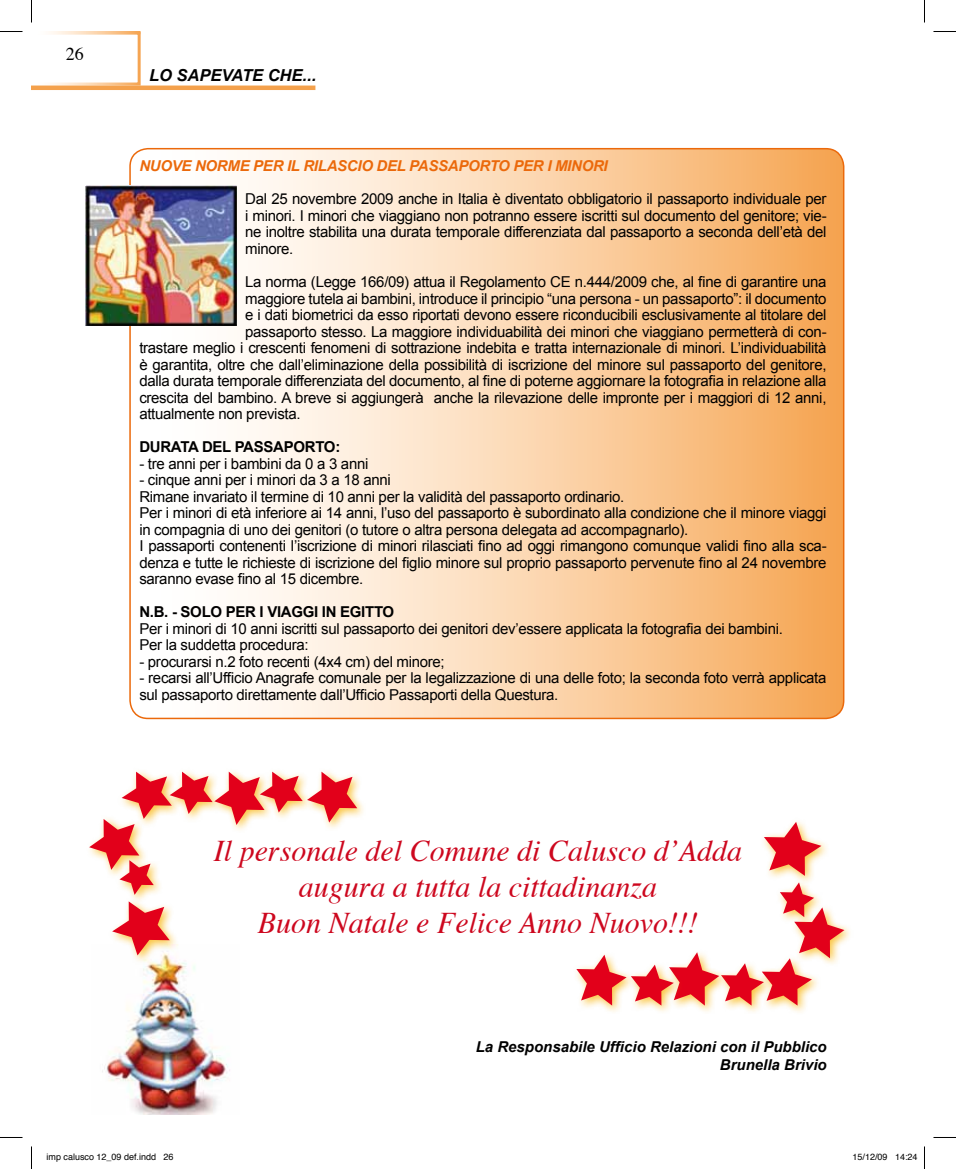
<style>
.page{position:relative;width:956px;height:1169px;background:#fff}
.page>*{position:absolute;margin:0;border:0;box-sizing:border-box;transform-origin:0 0}
.t1{font:italic 30px/36px "Times";color:#cd071e;text-align:center}
.t2{font:18px "Times";color:#000}
.t3{font:italic 700 16.5px "Arial";color:#000}
.t4{font:15px/16.5px "Arial";letter-spacing:-.02em;color:#000}
.t5{font:italic 700 15px/18px "Arial";color:#000;text-align:right}
.t6{font:700 15px "Arial";letter-spacing:-.02em;color:#000}
.t7{font:italic 700 15px "Arial";letter-spacing:-.02em;color:#eb690b}
.t8{font:9px "Helvetica";color:#000}
</style>
<div class="page">
<svg style="left:130px;top:149px;width:714px;height:569px"></svg>
<div style="left:32px;top:32px;width:109px;height:54px;border:3px solid #fff"></div>
<hr style="left:33px;top:32px;width:107px;height:2px;background:#fff">
<hr style="left:32px;top:86px;width:283px;height:4px;background:#f4a14c">
<img style="left:86px;top:186px;width:151px;height:139px">
<img style="left:102px;top:962px;width:128px;height:153px">
<div style="left:302px;top:766px;width:64px;height:65px;background:#f9b200;opacity:.75"></div>
<div style="left:114px;top:855px;width:48px;height:48px;background:#f9b200;opacity:.75"></div>
<svg style="left:89px;top:771px;width:268px;height:124px"></svg>
<div style="left:107px;top:896px;width:71px;height:68px;background:#f9b200;opacity:.75"></div>
<svg style="left:112px;top:901px;width:58px;height:54px"></svg>
<div style="left:756px;top:953px;width:65px;height:61px;background:#f9b200;opacity:.75"></div>
<div style="left:716px;top:958px;width:56px;height:56px;background:#f9b200;opacity:.75"></div>
<div style="left:664px;top:947px;width:64px;height:67px;background:#f9b200;opacity:.75"></div>
<div style="left:626px;top:959px;width:56px;height:55px;background:#f9b200;opacity:.75"></div>
<div style="left:571px;top:949px;width:64px;height:64px;background:#f9b200;opacity:.75"></div>
<div style="left:789px;top:902px;width:64px;height:64px;background:#f9b200;opacity:.75"></div>
<svg style="left:576px;top:884px;width:268px;height:121px"></svg>
<div style="left:759px;top:816px;width:71px;height:68px;background:#f9b200;opacity:.75"></div>
<svg style="left:764px;top:822px;width:57px;height:54px"></svg>
<svg style="left:0;top:31px;width:22px;height:1px"></svg>
<svg style="left:933px;top:31px;width:23px;height:1px"></svg>
<svg style="left:0;top:1137px;width:22px;height:1px"></svg>
<svg style="left:933px;top:1137px;width:23px;height:1px"></svg>
<svg style="left:31px;top:0;width:1px;height:23px"></svg>
<svg style="left:31px;top:1146px;width:1px;height:23px"></svg>
<svg style="left:924px;top:0;width:1px;height:23px"></svg>
<svg style="left:924px;top:1146px;width:1px;height:23px"></svg>
<p class="t2" style="left:66px;top:37px;width:19px">26</p>
<p class="t3" style="left:149px;top:65px;width:169px">LO SAPEVATE CHE...</p>
<p class="t7" style="left:139px;top:156px;width:470px">NUOVE NORME PER IL RILASCIO DEL PASSAPORTO PER I MINORI</p>
<p class="t4" style="left:245px;top:191px;width:583px;text-align:justify">Dal 25 novembre 2009 anche in Italia è diventato obbligatorio il passaporto individuale per i minori. I minori che viaggiano non potranno essere iscritti sul documento del genitore; vie&shy;ne inoltre stabilita una durata temporale differenziata dal passaporto a seconda dell’età del minore.</p>
<p class="t4" style="left:245px;top:274px;width:583px">La norma (Legge 166/09) attua il Regolamento CE n.444/2009 che, al fine di garantire una</p>
<p class="t4" style="left:245px;top:290px;width:583px">maggiore tutela ai bambini, introduce il principio “una persona - un passaporto”: il documento</p>
<p class="t4" style="left:245px;top:307px;width:583px">e i dati biometrici da esso riportati devono essere riconducibili esclusivamente al titolare del</p>
<p class="t4" style="left:245px;top:323px;width:583px">passaporto stesso. La maggiore individuabilità dei minori che viaggiano permetterà di con-</p>
<p class="t4" style="left:139px;top:340px;width:689px">trastare meglio i crescenti fenomeni di sottrazione indebita e tratta internazionale di minori. L’individuabilità</p>
<p class="t4" style="left:139px;top:356px;width:689px">è garantita, oltre che dall’eliminazione della possibilità di iscrizione del minore sul passaporto del genitore,</p>
<p class="t4" style="left:139px;top:373px;width:689px">dalla durata temporale differenziata del documento, al fine di poterne aggiornare la fotografia in relazione alla</p>
<p class="t4" style="left:139px;top:389px;width:689px">crescita del bambino. A breve si aggiungerà anche la rilevazione delle impronte per i maggiori di 12 anni,</p>
<p class="t4" style="left:139px;top:406px;width:163px">attualmente non prevista.</p>
<p class="t6" style="left:139px;top:437px;width:202px">DURATA DEL PASSAPORTO:</p>
<p class="t4" style="left:139px;top:455px;width:231px">- tre anni per i bambini da 0 a 3 anni</p>
<p class="t4" style="left:139px;top:472px;width:689px">- cinque anni per i minori da 3 a 18 anni<br>Rimane invariato il termine di 10 anni per la validità del passaporto ordinario.<br>Per i minori di età inferiore ai 14 anni, l’uso del passaporto è subordinato alla condizione che il minore viaggi in compagnia di uno dei genitori (o tutore o altra persona delegata ad accompagnarlo).<br>I passaporti contenenti l’iscrizione di minori rilasciati fino ad oggi rimangono comunque validi fino alla sca&shy;denza e tutte le richieste di iscrizione del figlio minore sul proprio passaporto pervenute fino al 24 novembre saranno evase fino al 15 dicembre.</p>
<p class="t6" style="left:139px;top:602px;width:256px">N.B. - SOLO PER I VIAGGI IN EGITTO</p>
<p class="t4" style="left:139px;top:620px;width:645px">Per i minori di 10 anni iscritti sul passaporto dei genitori dev’essere applicata la fotografia dei bambini.<br>Per la suddetta procedura:</p>
<p class="t4" style="left:139px;top:653px;width:307px">- procurarsi n.2 foto recenti (4x4 cm) del minore;</p>
<p class="t4" style="left:139px;top:670px;width:689px">- recarsi all’Ufficio Anagrafe comunale per la legalizzazione di una delle foto; la seconda foto verrà applicata sul passaporto direttamente dall’Ufficio Passaporti della Questura.</p>
<h1 class="t1" style="left:214px;top:830px;width:530px">Il personale del Comune di Calusco d’Adda augura a tutta la cittadinanza<br>Buon Natale e Felice Anno Nuovo!!!</h1>
<p class="t5" style="left:476px;top:1038px;width:352px">La Responsabile Ufficio Relazioni con il Pubblico<br>Brunella Brivio</p>
<p class="t8" style="left:46px;top:1149px;width:129px">imp calusco 12_09 def.indd 26</p>
<p class="t8" style="left:852px;top:1149px;width:67px">15/12/09 14:24</p>
</div>
